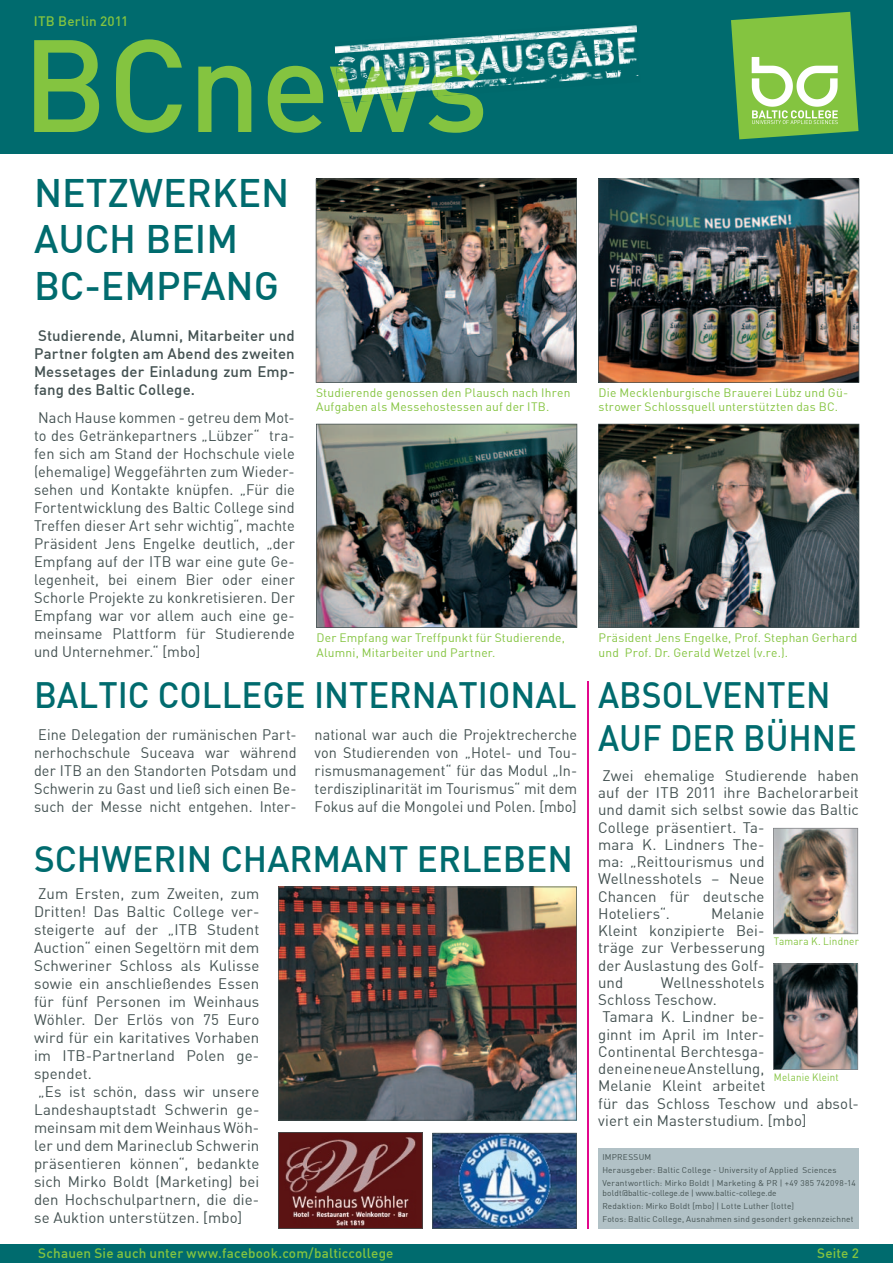
<style>
.page{position:relative;width:893px;height:1263px;background:#fff}
.page>*{position:absolute;margin:0;border:0;box-sizing:border-box;transform-origin:0 0}
.t1{font:500 129px "DIN";letter-spacing:-.005em;color:#84c440}
.t2{font:500 39px/46.8px "DIN";color:#006b6e}
.t3{font:500 36px "DIN";color:#006b6e;scale:.96 1}
.t4{font:500 36px "DIN";color:#006b6e}
.t5{font:500 36px/43.2px "DIN";color:#006b6e;scale:.94 1}
.t6{font:15px/18px "DIN";letter-spacing:.005em;color:#435151}
.t7{font:15px/18px "DIN";letter-spacing:.005em;color:#435151;text-align:justify;scale:.96 1}
.t8{font:500 15px/18px "DIN";letter-spacing:.005em;color:#435151;text-align:justify}
.t9{font:500 13.5px "DIN";letter-spacing:.01em;color:#84c440}
.t10{font:12px/14.4px "DIN";letter-spacing:.015em;color:#84c440}
.t11{font:10.5px "DIN";letter-spacing:.02em;color:#84c440;scale:.95 1}
.t12{font:10.5px "DIN";letter-spacing:.02em;color:#84c440;scale:.93 1}
.t13{font:8.25px/12.9px "DIN";letter-spacing:.025em;color:#435151}
</style>
<div class="page">
<div style="left:0;top:0;width:893px;height:153px;background:#006b6e"></div>
<img style="left:731px;top:12px;width:127px;height:127px">
<div style="left:0;top:1244px;width:893px;height:19px;background:#006b6e"></div>
<img style="left:442px;top:36px;width:35px;height:3px">
<img style="left:477px;top:32px;width:53px;height:27px">
<img style="left:530px;top:29px;width:53px;height:30px">
<img style="left:583px;top:25px;width:54px;height:30px">
<img style="left:483px;top:59px;width:50px;height:28px">
<img style="left:533px;top:55px;width:53px;height:29px">
<img style="left:586px;top:51px;width:53px;height:28px">
<img style="left:334px;top:43px;width:50px;height:26px">
<img style="left:384px;top:39px;width:49px;height:30px">
<img style="left:433px;top:39px;width:50px;height:27px">
<img style="left:336px;top:69px;width:50px;height:34px">
<img style="left:386px;top:66px;width:51px;height:34px">
<img style="left:435px;top:62px;width:48px;height:34px">
<hr style="left:587px;top:682px;width:1px;height:547px;background:#e2078c">
<div style="left:598px;top:1148px;width:261px;height:81px;background:#b1c1c6"></div>
<img style="left:316px;top:179px;width:261px;height:204px">
<img style="left:773px;top:828px;width:85px;height:106px">
<img style="left:598px;top:179px;width:261px;height:204px">
<img style="left:598px;top:424px;width:261px;height:204px">
<img style="left:316px;top:424px;width:261px;height:204px">
<img style="left:432px;top:1133px;width:145px;height:96px">
<svg style="left:278px;top:1132px;width:145px;height:97px;background:#6d3030"></svg>
<img style="left:278px;top:886px;width:299px;height:234px">
<svg style="left:773px;top:963px;width:85px;height:107px;background:#615a5b"></svg>
<p class="t9" style="left:34px;top:13px;width:96px">ITB Berlin 2011</p>
<h1 class="t1" style="left:22px;top:3px;width:468px">BCnews</h1>
<h2 class="t2" style="left:34px;top:168px;width:257px">NETZWERKEN<br>AUCH BEIM<br>BC-EMPFANG</h2>
<p class="t8" style="left:34px;top:326px;width:262px">Studierende, Alumni, Mitarbeiter und Partner folgten am Abend des zweiten Messetages der Einladung zum Emp&shy;fang des Baltic College.</p>
<p class="t6" style="left:34px;top:409px;width:262px;text-align:justify">Nach Hause kommen - getreu dem Mot&shy;to des Getränkepartners „Lübzer“ tra&shy;fen sich am Stand der Hochschule viele (ehemalige) Weggefährten zum Wieder&shy;sehen und Kontakte knüpfen. „Für die Fortentwicklung des Baltic College sind Treffen dieser Art sehr wichtig“, machte Präsident Jens Engelke deutlich, „der Empfang auf der ITB war eine gute Ge&shy;legenheit, bei einem Bier oder einer Schorle Projekte zu konkretisieren. Der Empfang war vor allem auch eine ge&shy;meinsame Plattform für Studierende und Unternehmer.“ [mbo]</p>
<p class="t10" style="left:316px;top:385px;width:256px">Studierende genossen den Plausch nach Ihren<br>Aufgaben als Messehostessen auf der ITB.</p>
<p class="t10" style="left:598px;top:385px;width:251px">Die Mecklenburgische Brauerei Lübz und Gü&shy;strower Schlossquell unterstützten das BC.</p>
<p class="t10" style="left:316px;top:630px;width:250px">Der Empfang war Treffpunkt für Studierende,<br>Alumni, Mitarbeiter und Partner.</p>
<p class="t10" style="left:598px;top:630px;width:260px">Präsident Jens Engelke, Prof. Stephan Gerhard und Prof. Dr. Gerald Wetzel (v.re.).</p>
<h3 class="t3" style="left:34px;top:672px;width:567px">BALTIC COLLEGE INTERNATIONAL</h3>
<p class="t7" style="left:34px;top:726px;width:275px">Eine Delegation der rumänischen Part&shy;nerhochschule Suceava war während der ITB an den Standorten Potsdam und Schwerin zu Gast und ließ sich einen Be&shy;such der Messe nicht entgehen. Inter-</p>
<p class="t7" style="left:315px;top:726px;width:275px">national war auch die Projektrecherche von Studierenden von „Hotel- und Tou&shy;rismusmanagement“ für das Modul „In&shy;terdisziplinarität im Tourismus“ mit dem Fokus auf die Mongolei und Polen. [mbo]</p>
<h3 class="t4" style="left:34px;top:836px;width:540px">SCHWERIN CHARMANT ERLEBEN</h3>
<p class="t6" style="left:34px;top:884px;width:227px">Zum Ersten, zum Zweiten, zum<br>Dritten! Das Baltic College ver&shy;steigerte auf der „ITB Student<br>Auction“ einen Segeltörn mit dem<br>Schweriner Schloss als Kulisse sowie ein anschließendes Essen für fünf Personen im Weinhaus<br>Wöhler. Der Erlös von 75 Euro wird für ein karitatives Vorhaben im ITB-Partnerland Polen ge&shy;spendet.<br>„Es ist schön, dass wir unsere<br>Landeshauptstadt Schwerin ge&shy;meinsam mit dem Weinhaus Wöh&shy;ler und dem Marineclub Schwerin präsentieren können“, bedankte sich Mirko Boldt (Marketing) bei den Hochschulpartnern, die die&shy;se Auktion unterstützen. [mbo]</p>
<h3 class="t5" style="left:598px;top:672px;width:277px">ABSOLVENTEN<br>AUF DER BÜHNE</h3>
<p class="t6" style="left:598px;top:767px;width:262px;line-height:17.2px">Zwei ehemalige Studierende haben auf der ITB 2011 ihre Bachelorarbeit und damit sich selbst sowie das Baltic<br>College präsentiert. Ta-<br>mara K. Lindners The-<br>ma: „Reittourismus und<br>Wellnesshotels – Neue<br>Chancen für deutsche<br>Hoteliers“.</p>
<p class="t6" style="left:598px;top:905px;width:169px;line-height:17.2px;text-align:justify;text-indent:113px">Melanie Kleint konzipierte Bei&shy;träge zur Verbesserung der Auslastung des Golf&shy;und</p>
<p class="t11" style="left:774px;top:935px;width:91px">Tamara K. Lindner</p>
<p class="t6" style="left:598px;top:974px;width:262px;line-height:17.2px;text-indent:63px">Wellnesshotels<br>Schloss Teschow.<br>Tamara K. Lindner be-<br>ginnt im April im Inter-<br>Continental Berchtesga-<br>den eine neue Anstellung,<br>Melanie Kleint arbeitet<br>für das Schloss Teschow und absol&shy;viert ein Masterstudium. [mbo]</p>
<p class="t12" style="left:774px;top:1070px;width:71px">Melanie Kleint</p>
<p class="t13" style="left:602px;top:1151px;width:255px">IMPRESSUM<br>Herausgeber: Baltic College - University of Applied Sciences<br>Verantwortlich: Mirko Boldt | Marketing &amp; PR | +49 385 742098-14</p>
<p class="t13" style="left:602px;top:1187px;width:253px">boldt@baltic-college.de | www.baltic-college.de<br>Redaktion: Mirko Boldt [mbo] | Lotte Luther [lotte]<br>Fotos: Baltic College, Ausnahmen sind gesondert gekennzeichnet</p>
<p class="t9" style="left:38px;top:1244px;width:357px">Schauen Sie auch unter www.facebook.com/balticcollege</p>
<p class="t9" style="left:817px;top:1244px;width:43px">Seite 2</p>
</div>
